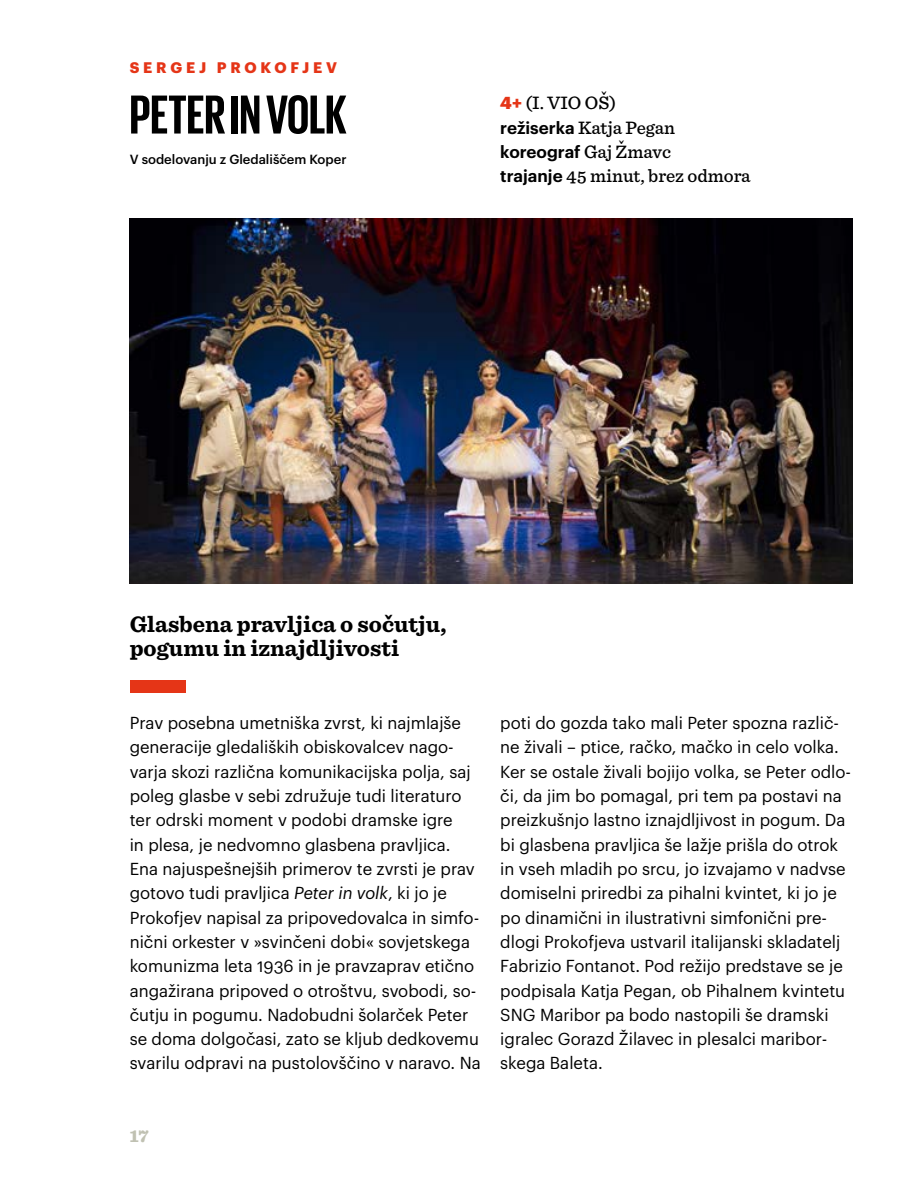
<style>
.page{position:relative;width:908px;height:1191px;background:#fff}
.page>*{position:absolute;margin:0;border:0;box-sizing:border-box;transform-origin:0 0}
.t1{font:700 56px "Giorgio Sans";color:#000}
.t2{font:700 23.4px/24.2px "Sentinel";color:#000}
.t3{font:500 18.8px/24.2px "Sentinel";color:#000}
.t4{font:900 18px "Sentinel";color:#c0c1b2}
.t5{font:17px/24.2px "Graphik";color:#000}
.t6{font:600 17px "Graphik";color:#000}
.t7{font:700 15px "Graphik";letter-spacing:.255em;color:#e53517}
.t8{font:500 13px "Graphik";color:#000}
.s1{font-family:"Graphik";font-weight:900;font-size:17px;color:#e53517}
.s2{font-family:"Graphik";font-weight:600;font-size:17px}
.s3{font-family:"Sentinel";font-weight:500;font-size:18.8px}
.s4{font-style:italic}
</style>
<div class="page">
<div style="left:130px;top:680px;width:55px;height:12px;background:#e53517"></div>
<img style="left:130px;top:219px;width:722px;height:364px">
<p class="t7" style="left:130px;top:56px;width:209px">SERGEJ PROKOFJEV</p>
<h1 class="t1" style="left:130px;top:86px;width:218px">PETER IN VOLK</h1>
<p class="t3" style="left:500px;top:90px;width:176px"><span class="s1">4+</span> (I. VIO OŠ) <span class="s2">režiserka</span> Katja Pegan</p>
<p class="t6" style="left:500px;top:139px;width:172px">koreograf <span class="s3">Gaj Žmavc</span></p>
<p class="t3" style="left:500px;top:163px;width:251px"><span class="s2">trajanje</span> 45 minut, brez odmora</p>
<p class="t8" style="left:130px;top:149px;width:218px">V sodelovanju z Gledališčem Koper</p>
<h2 class="t2" style="left:130px;top:611px;width:318px">Glasbena pravljica o sočutju, pogumu in iznajdljivosti</h2>
<p class="t5" style="left:130px;top:709px;width:352px">Prav posebna umetniška zvrst, ki najmlajše generacije gledaliških obiskovalcev nago&shy;varja skozi različna komunikacijska polja, saj poleg glasbe v sebi združuje tudi literaturo ter odrski moment v podobi dramske igre<br>in plesa, je nedvomno glasbena pravljica.<br>Ena najuspešnejših primerov te zvrsti je prav gotovo tudi pravljica <span class="s4">Peter in volk</span>, ki jo je Prokofjev napisal za pripovedovalca in simfo&shy;nični orkester v »svinčeni dobi« sovjetskega komunizma leta 1936 in je pravzaprav etično angažirana pripoved o otroštvu, svobodi, so&shy;čutju in pogumu. Nadobudni šolarček Peter se doma dolgočasi, zato se kljub dedkovemu svarilu odpravi na pustolovščino v naravo. Na</p>
<p class="t5" style="left:500px;top:709px;width:352px">poti do gozda tako mali Peter spozna različ&shy;ne živali – ptice, račko, mačko in celo volka.<br>Ker se ostale živali bojijo volka, se Peter odlo&shy;či, da jim bo pomagal, pri tem pa postavi na preizkušnjo lastno iznajdljivost in pogum. Da bi glasbena pravljica še lažje prišla do otrok in vseh mladih po srcu, jo izvajamo v nadvse domiselni priredbi za pihalni kvintet, ki jo je po dinamični in ilustrativni simfonični pre&shy;dlogi Prokofjeva ustvaril italijanski skladatelj Fabrizio Fontanot. Pod režijo predstave se je podpisala Katja Pegan, ob Pihalnem kvintetu SNG Maribor pa bodo nastopili še dramski igralec Gorazd Žilavec in plesalci maribor&shy;skega Baleta.</p>
<p class="t4" style="left:130px;top:1122px;width:20px">17</p>
</div>
